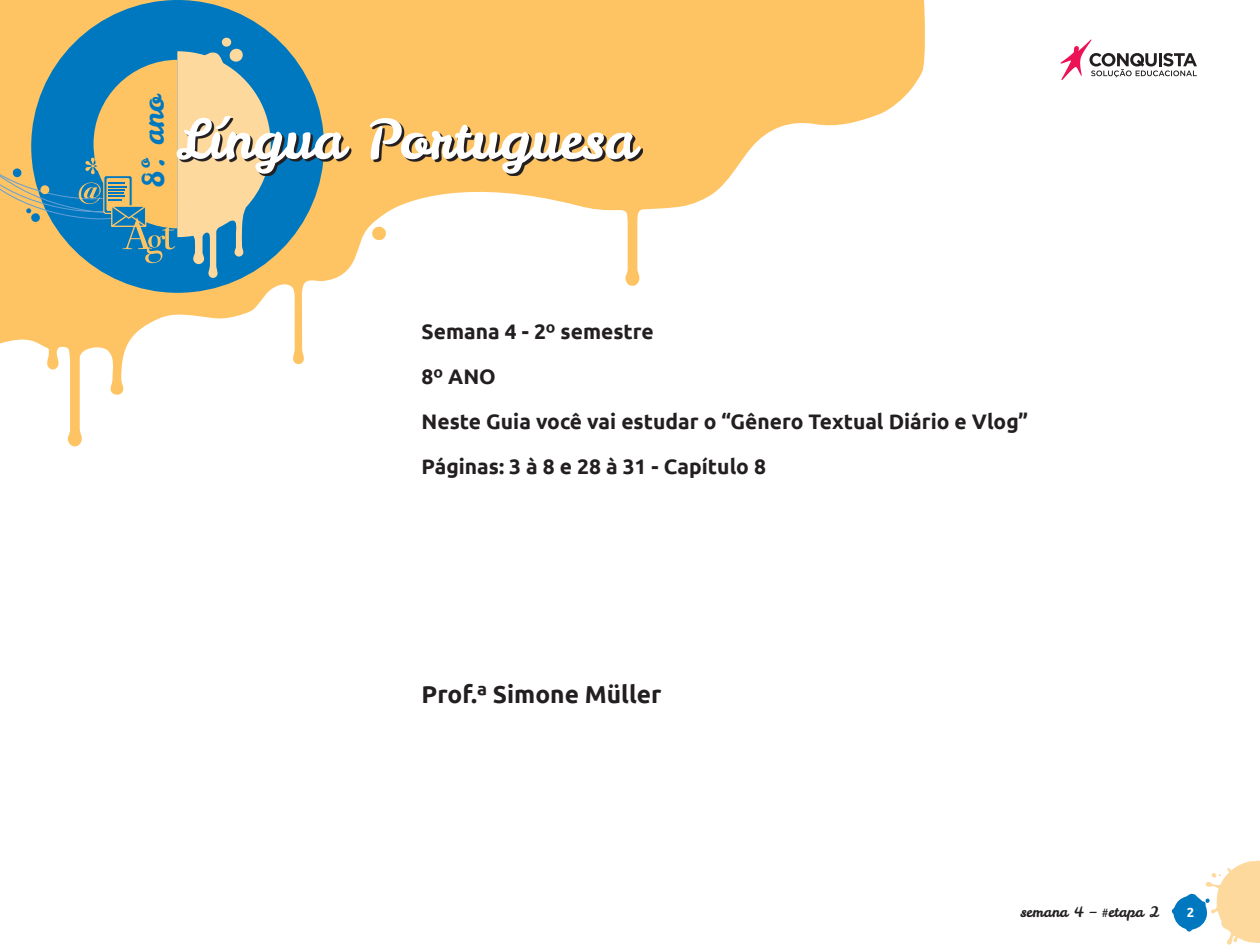
<style>
.page{position:relative;width:1260px;height:945px;background:#fff}
.page>*{position:absolute;margin:0;border:0;box-sizing:border-box;transform-origin:0 0}
.t1{font:54.25px "Leckerli One";color:#fff}
.t2{font:29.4px "Leckerli One";color:#0078c0}
._04_Peso_4{font:700 24.5px "Ubuntu";color:#231f20}
._05_Peso_5{font:700 21px "Ubuntu";color:#231f20}
.t3{font:14.35px "Leckerli One";color:#231f20}
.t4{font:700 13.12px "Ubuntu";color:#fff}
</style>
<div class="page">
<svg style="left:0;top:0;width:925px;height:447px"></svg>
<div style="left:31px;top:0;width:293px;height:293px;background:#0078c0;border-radius:50%"></div>
<svg style="left:1172px;top:861px;width:88px;height:84px"></svg>
<svg style="left:1061px;top:39px;width:136px;height:41px"></svg>
<svg style="left:0;top:37px;width:271px;height:241px"></svg>
<svg style="left:179px;top:118px;width:464px;height:58px;background:#aa905e"></svg>
<h2 class="t2" style="left:133px;top:188px;width:95px;rotate:-90deg">8º. ano</h2>
<h1 class="t1" style="left:176px;top:103px;width:461px">Língua Portuguesa</h1>
<p class="_05_Peso_5" style="left:422px;top:319px;width:234px">Semana 4 - 2º semestre</p>
<p class="_05_Peso_5" style="left:422px;top:364px;width:76px">8º ANO</p>
<p class="_05_Peso_5" style="left:422px;top:409px;width:608px">Neste Guia você vai estudar o “Gênero Textual Diário e Vlog”</p>
<p class="_05_Peso_5" style="left:422px;top:454px;width:346px">Páginas: 3 à 8 e 28 à 31 - Capítulo 8</p>
<p class="_04_Peso_4" style="left:422px;top:680px;width:241px">Prof.ª Simone Müller</p>
<p class="t3" style="left:1021px;top:903px;width:140px">semana 4 – #etapa 2</p>
<p class="t4" style="left:1187px;top:905px;width:9px">2</p>
</div>
